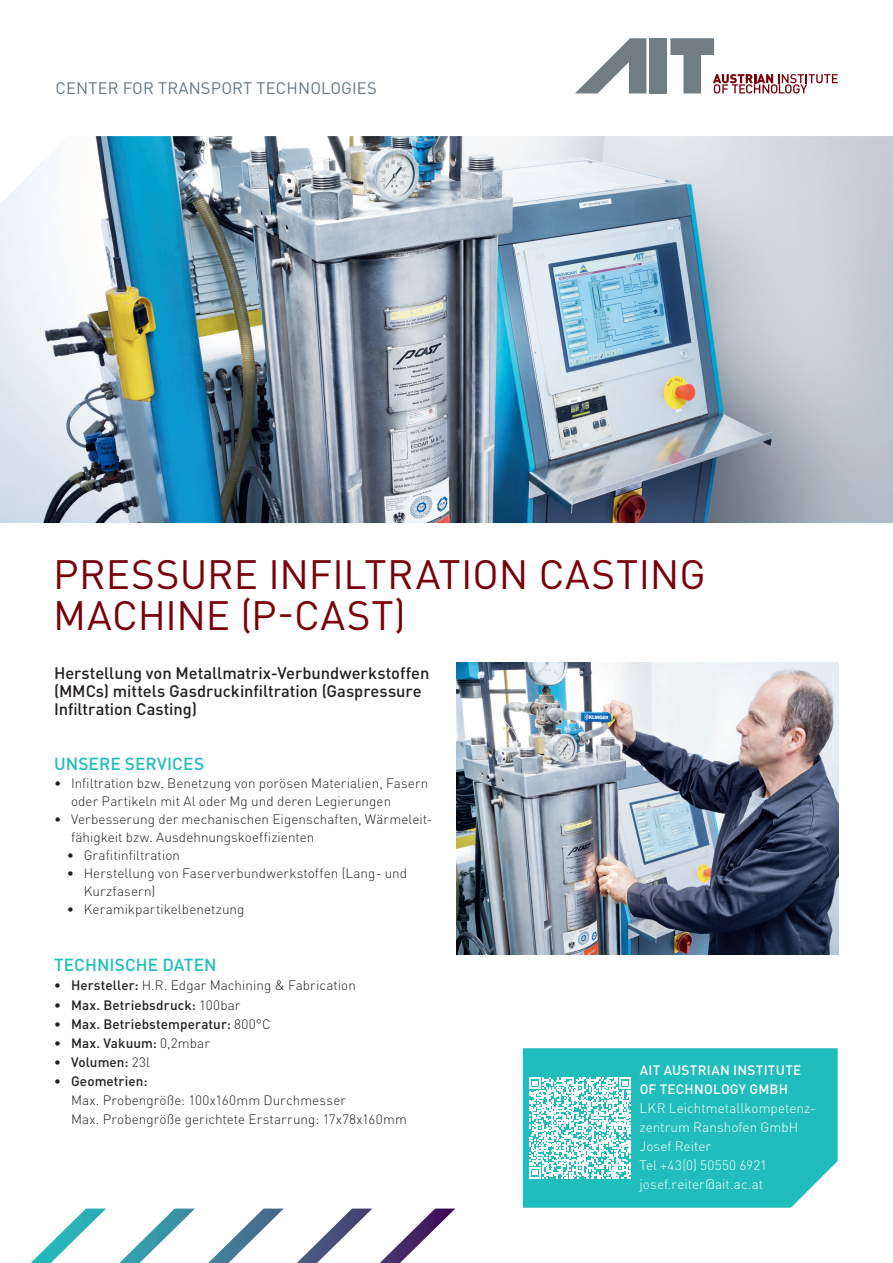
<style>
.page{position:relative;width:893px;height:1263px;background:#fff}
.page>*{position:absolute;margin:0;border:0;box-sizing:border-box;transform-origin:0 0}
.Headline_1_27_rot{font:40.5px/40.5px "DINOT";letter-spacing:.005em;color:#79000b}
.Copy_9_schwarz{font:500 17.25px "DINOT";color:#21bdbd}
.Copy_9_Aufzählung{font:500 16.5px/18px "DINOT";letter-spacing:-.005em;color:#231f20}
.Center_11_grau{font:16.5px "DINOT";letter-spacing:.01em;color:#647882}
.Copy_9_Aufzählung-2{font:300 13.5px/18px "DINOT";letter-spacing:.005em;color:#231f20}
.t1{font:500 13.5px "DINOT";letter-spacing:.005em;color:#231f20}
.Headline_Infobox_9{font:300 13.5px/19.2px "DINOT";letter-spacing:.005em;color:#fff}
.Copy_Infobox_11_weiß{font:300 13.5px "DINOT";letter-spacing:.005em;color:#fff}
.Headline_Infobox_9-2{font:500 13.5px/19.2px "DINOT";letter-spacing:.02em;color:#fff}
.s1{font-weight:500}
.s2{font-weight:300}
</style>
<div class="page">
<svg style="left:670px;top:38px;width:168px;height:56px"></svg>
<div style="left:650px;top:38px;width:17px;height:55px;background:#717d83"></div>
<svg style="left:575px;top:38px;width:71px;height:55px"></svg>
<img style="left:456px;top:662px;width:383px;height:292px">
<img style="left:0;top:136px;width:893px;height:387px">
<svg style="left:31px;top:1208px;width:424px;height:55px"></svg>
<div style="left:523px;top:1048px;width:315px;height:160px;background:#21bdbd"></div>
<svg style="left:529px;top:1077px;width:102px;height:102px"></svg>
<p class="Center_11_grau" style="left:55px;top:76px;width:323px">CENTER FOR TRANSPORT TECHNOLOGIES</p>
<p class="Headline_1_27_rot" style="left:53px;top:552px;width:654px">PRESSURE INFILTRATION CASTING<br>MACHINE (P-CAST)</p>
<p class="Copy_9_Aufzählung" style="left:54px;top:663px;width:377px">Herstellung von Metallmatrix-Verbundwerkstoffen (MMCs) mittels Gasdruckinfiltration (Gaspressure<br>Infiltration Casting)</p>
<p class="Copy_9_schwarz" style="left:54px;top:752px;width:152px">UNSERE SERVICES</p>
<p class="Copy_9_Aufzählung-2" style="left:71px;top:773px;width:359px;text-indent:-17px">• Infiltration bzw. Benetzung von porösen Materialien, Fasern oder Partikeln mit Al oder Mg und deren Legierungen</p>
<p class="Copy_9_Aufzählung-2" style="left:71px;top:809px;width:363px;text-indent:-17px">• Verbesserung der mechanischen Eigenschaften, Wärmeleit&shy;fähigkeit bzw. Ausdehnungskoeffizienten</p>
<p class="Copy_9_Aufzählung-2" style="left:67px;top:845px;width:115px">• Grafitinfiltration</p>
<p class="Copy_9_Aufzählung-2" style="left:84px;top:863px;width:325px;text-indent:-17px">• Herstellung von Faserverbundwerkstoffen (Lang- und<br>Kurzfasern)</p>
<p class="Copy_9_Aufzählung-2" style="left:67px;top:899px;width:179px">• Keramikpartikelbenetzung</p>
<p class="Copy_9_schwarz" style="left:54px;top:953px;width:164px">TECHNISCHE DATEN</p>
<p class="Copy_9_Aufzählung-2" style="left:54px;top:976px;width:303px"><span class="s1">• Hersteller:</span> H.R. Edgar Machining &amp; Fabrication</p>
<p class="t1" style="left:54px;top:995px;width:188px">• Max. Betriebsdruck: <span class="s2">100bar</span></p>
<p class="t1" style="left:54px;top:1014px;width:218px">• Max. Betriebstemperatur: <span class="s2">800°C</span></p>
<p class="t1" style="left:54px;top:1034px;width:157px">• Max. Vakuum: <span class="s2">0,2mbar</span></p>
<p class="t1" style="left:54px;top:1053px;width:98px">• Volumen: <span class="s2">23l</span></p>
<p class="t1" style="left:54px;top:1072px;width:95px">• Geometrien:</p>
<p class="Copy_9_Aufzählung-2" style="left:71px;top:1091px;width:276px">Max. Probengröße: 100x160mm Durchmesser</p>
<p class="Copy_9_Aufzählung-2" style="left:71px;top:1110px;width:337px">Max. Probengröße gerichtete Erstarrung: 17x78x160mm</p>
<p class="Headline_Infobox_9-2" style="left:640px;top:1059px;width:163px">AIT AUSTRIAN INSTITUTE<br>OF TECHNOLOGY GMBH</p>
<p class="Headline_Infobox_9" style="left:640px;top:1098px;width:178px">LKR Leichtmetallkompetenz&shy;zentrum Ranshofen GmbH</p>
<p class="Headline_Infobox_9" style="left:640px;top:1136px;width:73px">Josef Reiter</p>
<p class="Copy_Infobox_11_weiß" style="left:640px;top:1156px;width:129px">Tel +43(0) 50550 6921</p>
<p class="Copy_Infobox_11_weiß" style="left:640px;top:1175px;width:125px">josef.reiter@ait.ac.at</p>
</div>
